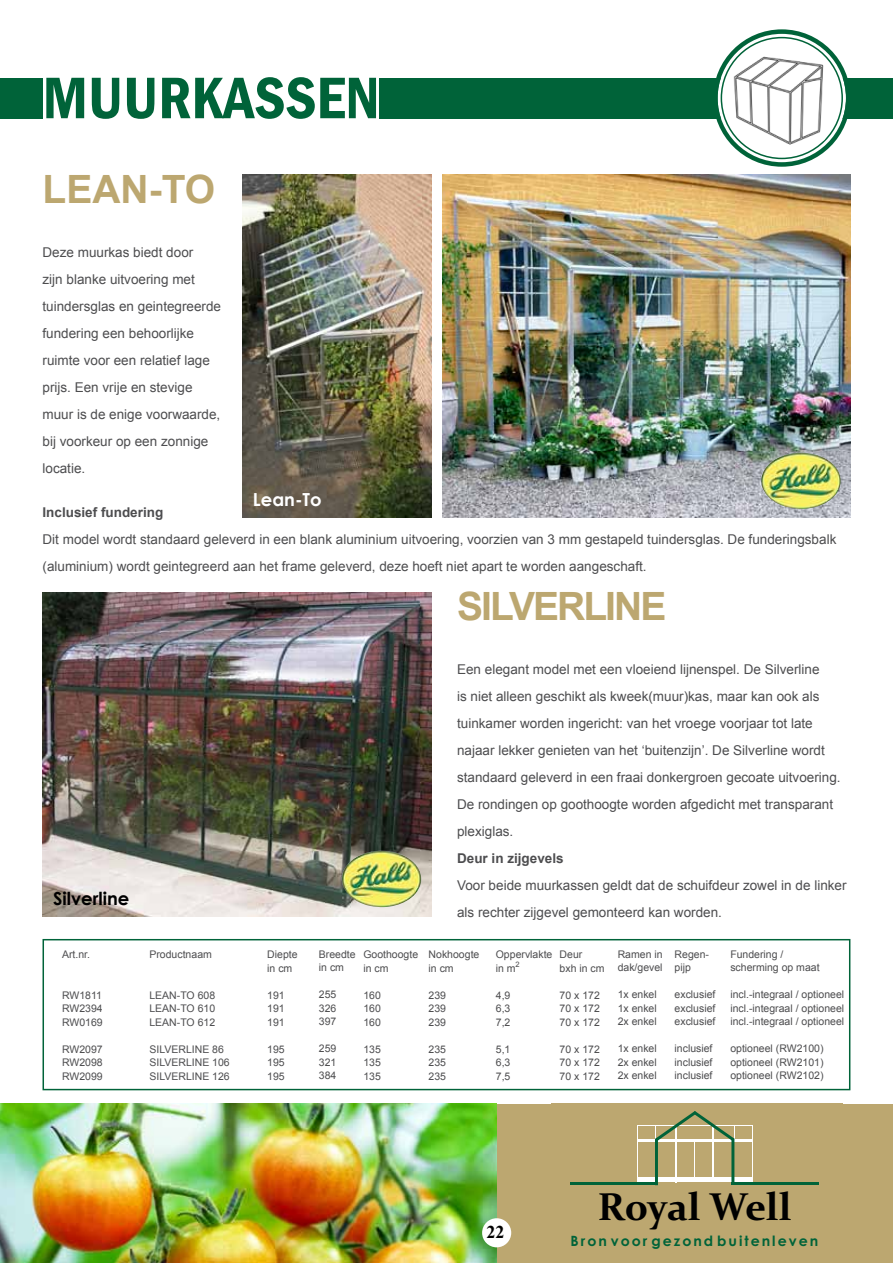
<style>
.page{position:relative;width:893px;height:1263px;background:#fff}
.page>*{position:absolute;margin:0;border:0;box-sizing:border-box;transform-origin:0 0}
.t1{font:600 condensed 60.75px "Franklin Gothic";color:#006339}
.t2{font:700 39px "Arial";letter-spacing:-.05em;color:#bca770}
.t3{font:700 39px "Constantia";letter-spacing:-.015em;color:#000}
.t4{font:700 18px "Century Gothic";color:#000}
.t5{font:700 18px "Century Gothic";color:#fff}
.t6{font:700 18px "Times New Roman";color:#000}
.t7{font:700 14.25px "Century Gothic";letter-spacing:.14em;color:#006339}
.t8{font:13.5px/27px "Arial";color:#4d4d4f}
.t9{font:700 13.5px "Arial";color:#4d4d4f}
.t10{font:10.5px/13.5px "Arial";color:#4d4d4f;text-align:justify}
</style>
<div class="page">
<div style="left:0;top:1104px;width:893px;height:159px;background:#bca770"></div>
<hr style="left:712px;top:1126px;width:2px;height:56px;background:#fff">
<hr style="left:637px;top:1139px;width:115px;height:2px;background:#fff">
<div style="left:637px;top:1177px;width:115px;height:5px;background:#fff"></div>
<hr style="left:694px;top:1140px;width:1px;height:40px;background:#fff">
<hr style="left:637px;top:1125px;width:1px;height:59px;background:#fff">
<hr style="left:637px;top:1125px;width:115px;height:1px;background:#fff">
<hr style="left:752px;top:1125px;width:1px;height:60px;background:#fff">
<hr style="left:675px;top:1126px;width:2px;height:56px;background:#fff">
<hr style="left:731px;top:1139px;width:3px;height:45px;background:#006339">
<hr style="left:655px;top:1139px;width:3px;height:46px;background:#006339">
<svg style="left:655px;top:1111px;width:80px;height:30px"></svg>
<hr style="left:570px;top:1182px;width:88px;height:3px;background:#006339">
<hr style="left:731px;top:1182px;width:88px;height:3px;background:#006339">
<div style="left:379px;top:78px;width:514px;height:40px;background:#006339"></div>
<svg style="left:718px;top:34px;width:128px;height:128px"></svg>
<div style="left:713px;top:29px;width:137px;height:138px;border:4px solid #006339;border-radius:50%"></div>
<img style="left:724px;top:41px;width:117px;height:115px">
<img style="left:443px;top:174px;width:407px;height:343px">
<img style="left:0;top:1104px;width:497px;height:159px">
<div style="left:482px;top:1218px;width:29px;height:29px;background:#fff;border-radius:50%"></div>
<div style="left:0;top:78px;width:43px;height:40px;background:#006339"></div>
<div style="left:43px;top:939px;width:807px;height:151px;border:2px solid #006339"></div>
<img style="left:43px;top:592px;width:389px;height:324px">
<img style="left:342px;top:851px;width:80px;height:56px">
<img style="left:242px;top:174px;width:190px;height:343px">
<img style="left:761px;top:452px;width:80px;height:57px">
<h1 class="t1" style="left:43px;top:57px;width:338px">MUURKASSEN</h1>
<h2 class="t2" style="left:43px;top:163px;width:174px">LEAN-TO</h2>
<p class="t8" style="left:43px;top:239px;width:180px">Deze muurkas biedt door<br>zijn blanke uitvoering met tuindersglas en geintegreerde fundering een behoorlijke ruimte voor een relatief lage prijs. Een vrije en stevige muur is de enige voorwaarde, bij voorkeur op een zonnige locatie.</p>
<h3 class="t5" style="left:253px;top:486px;width:70px">Lean-To</h3>
<p class="t9" style="left:43px;top:503px;width:122px">Inclusief fundering</p>
<p class="t8" style="left:43px;top:526px;width:795px">Dit model wordt standaard geleverd in een blank aluminium uitvoering, voorzien van 3 mm gestapeld tuindersglas. De funderingsbalk (aluminium) wordt geintegreerd aan het frame geleverd, deze hoeft niet apart te worden aangeschaft.</p>
<h3 class="t4" style="left:53px;top:885px;width:78px">Silverline</h3>
<p class="t10" style="left:62px;top:948px;width:30px">Art.nr.</p>
<p class="t10" style="left:62px;top:988px;width:42px">RW1811<br>RW2394<br>RW0169</p>
<p class="t10" style="left:62px;top:1042px;width:42px">RW2097<br>RW2098<br>RW2099</p>
<p class="t10" style="left:149px;top:948px;width:64px">Productnaam</p>
<p class="t10" style="left:149px;top:988px;width:67px">LEAN-TO 608<br>LEAN-TO 610<br>LEAN-TO 612</p>
<p class="t10" style="left:149px;top:1042px;width:82px;text-align:left">SILVERLINE 86<br>SILVERLINE 106<br>SILVERLINE 126</p>
<p class="t10" style="left:267px;top:948px;width:32px">Diepte in cm</p>
<p class="t10" style="left:267px;top:988px;width:19px">191<br>191<br>191</p>
<p class="t10" style="left:267px;top:1042px;width:19px">195<br>195<br>195</p>
<h2 class="t2" style="left:457px;top:581px;width:211px">SILVERLINE</h2>
<p class="t8" style="left:457px;top:656px;width:385px">Een elegant model met een vloeiend lijnenspel. De Silverline<br>is niet alleen geschikt als kweek(muur)kas, maar kan ook als tuinkamer worden ingericht: van het vroege voorjaar tot late najaar lekker genieten van het ‘buitenzijn’. De Silverline wordt standaard geleverd in een fraai donkergroen gecoate uitvoering.<br>De rondingen op goothoogte worden afgedicht met transparant plexiglas.</p>
<p class="t9" style="left:457px;top:850px;width:108px">Deur in zijgevels</p>
<p class="t8" style="left:457px;top:872px;width:391px">Voor beide muurkassen geldt dat de schuifdeur zowel in de linker als rechter zijgevel gemonteerd kan worden.</p>
<p class="t10" style="left:319px;top:947px;width:38px">Breedte in cm</p>
<p class="t10" style="left:319px;top:988px;width:19px">255<br>326<br>397</p>
<p class="t10" style="left:319px;top:1042px;width:19px">259<br>321<br>384</p>
<p class="t10" style="left:363px;top:948px;width:56px">Goothoogte in cm</p>
<p class="t10" style="left:363px;top:988px;width:19px">160<br>160<br>160</p>
<p class="t10" style="left:363px;top:1042px;width:19px">135<br>135<br>135</p>
<p class="t10" style="left:429px;top:948px;width:52px">Nokhoogte in cm</p>
<p class="t10" style="left:429px;top:988px;width:19px">239<br>239<br>239</p>
<p class="t10" style="left:429px;top:1042px;width:19px">235<br>235<br>235</p>
<p class="t10" style="left:496px;top:948px;width:58px">Oppervlakte in m<sup>2</sup></p>
<p class="t10" style="left:496px;top:988px;width:16px">4,9<br>6,3<br>7,2</p>
<p class="t10" style="left:496px;top:1042px;width:16px">5,1<br>6,3<br>7,5</p>
<p class="t10" style="left:560px;top:948px;width:46px">Deur<br>bxh in cm</p>
<p class="t10" style="left:560px;top:988px;width:42px">70 x 172<br>70 x 172<br>70 x 172</p>
<p class="t10" style="left:560px;top:1042px;width:42px">70 x 172<br>70 x 172<br>70 x 172</p>
<p class="t10" style="left:618px;top:947px;width:46px">Ramen in dak/gevel</p>
<p class="t10" style="left:618px;top:988px;width:41px">1x enkel 1x enkel 2x enkel</p>
<p class="t10" style="left:618px;top:1042px;width:41px">1x enkel 2x enkel 2x enkel</p>
<p class="t10" style="left:675px;top:947px;width:36px">Regen&shy;pijp</p>
<p class="t10" style="left:675px;top:988px;width:42px">exclusief exclusief exclusief</p>
<p class="t10" style="left:675px;top:1042px;width:39px">inclusief inclusief inclusief</p>
<p class="t10" style="left:730px;top:947px;width:91px">Fundering / scherming op maat</p>
<p class="t10" style="left:730px;top:988px;width:115px">incl.-integraal / optioneel incl.-integraal / optioneel incl.-integraal / optioneel</p>
<p class="t10" style="left:730px;top:1042px;width:95px">optioneel (RW2100) optioneel (RW2101) optioneel (RW2102)</p>
<h3 class="t6" style="left:486px;top:1219px;width:19px">22</h3>
<h2 class="t3" style="left:598px;top:1179px;width:195px">Royal Well</h2>
<p class="t7" style="left:571px;top:1230px;width:249px">Bron voor gezond buitenleven</p>
</div>
